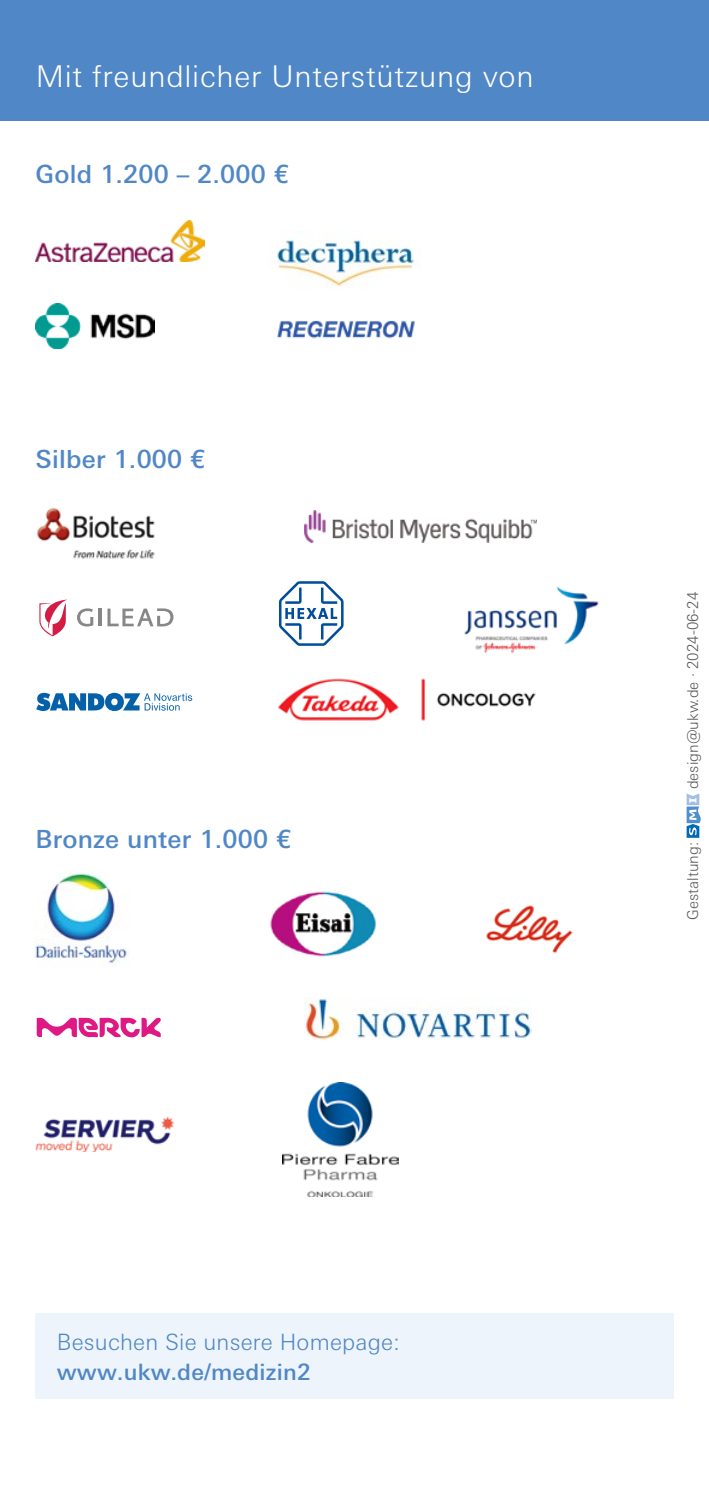
<style>
.page{position:relative;width:709px;height:1489px;background:#fff}
.page>*{position:absolute;margin:0;border:0;box-sizing:border-box;transform-origin:0 0}
.t1{font:300 30px "Univers Next Pro";letter-spacing:.025em;color:#fff}
.t2{font:500 25px "Univers Next Pro";letter-spacing:.01em;color:#5087c6}
.t3{font:300 22.5px "Univers Next Pro";letter-spacing:.01em;color:#5087c6}
.t4{font:500 22.5px "Univers Next Pro";letter-spacing:.01em;color:#5087c6}
.t5{font:300 15px "Univers Next Pro";color:#575756}
</style>
<div class="page">
<div style="left:0;top:0;width:709px;height:120px;background:#5087c6"></div>
<div style="left:35px;top:1313px;width:638px;height:85px;background:#eef4fb"></div>
<img style="left:278px;top:678px;width:258px;height:43px">
<svg style="left:686px;top:793px;width:15px;height:44px"></svg>
<img style="left:36px;top:221px;width:168px;height:41px">
<img style="left:36px;top:304px;width:118px;height:44px">
<img style="left:450px;top:587px;width:149px;height:93px">
<img style="left:277px;top:320px;width:138px;height:19px">
<svg style="left:77px;top:608px;width:16px;height:18px"></svg>
<hr style="left:99px;top:608px;width:3px;height:18px;background:#878787">
<svg style="left:107px;top:608px;width:66px;height:18px"></svg>
<svg style="left:39px;top:599px;width:28px;height:37px"></svg>
<img style="left:304px;top:510px;width:232px;height:32px">
<img style="left:37px;top:507px;width:118px;height:52px">
<img style="left:486px;top:905px;width:86px;height:49px">
<img style="left:35px;top:1116px;width:139px;height:35px">
<svg style="left:37px;top:1017px;width:124px;height:20px"></svg>
<img style="left:35px;top:873px;width:94px;height:91px">
<img style="left:270px;top:891px;width:107px;height:66px">
<img style="left:282px;top:1082px;width:116px;height:114px">
<img style="left:304px;top:998px;width:228px;height:41px">
<svg style="left:279px;top:581px;width:64px;height:64px"></svg>
<img style="left:272px;top:239px;width:143px;height:48px">
<svg style="left:36px;top:692px;width:156px;height:19px"></svg>
<p class="t1" style="left:36px;top:58px;width:499px">Mit freundlicher Unterstützung von</p>
<p class="t2" style="left:35px;top:159px;width:255px">Gold 1.200 – 2.000 €</p>
<p class="t2" style="left:35px;top:444px;width:171px">Silber 1.000 €</p>
<p class="t2" style="left:35px;top:824px;width:257px">Bronze unter 1.000 €</p>
<p class="t5" style="left:684px;top:789px;width:199px;rotate:-90deg">design@ukw.de · 2024-06-24</p>
<p class="t5" style="left:684px;top:919px;width:79px;rotate:-90deg">Gestaltung:</p>
<p class="t3" style="left:57px;top:1329px;width:344px">Besuchen Sie unsere Homepage:</p>
<p class="t4" style="left:57px;top:1358px;width:255px">www.ukw.de/medizin2</p>
</div>
